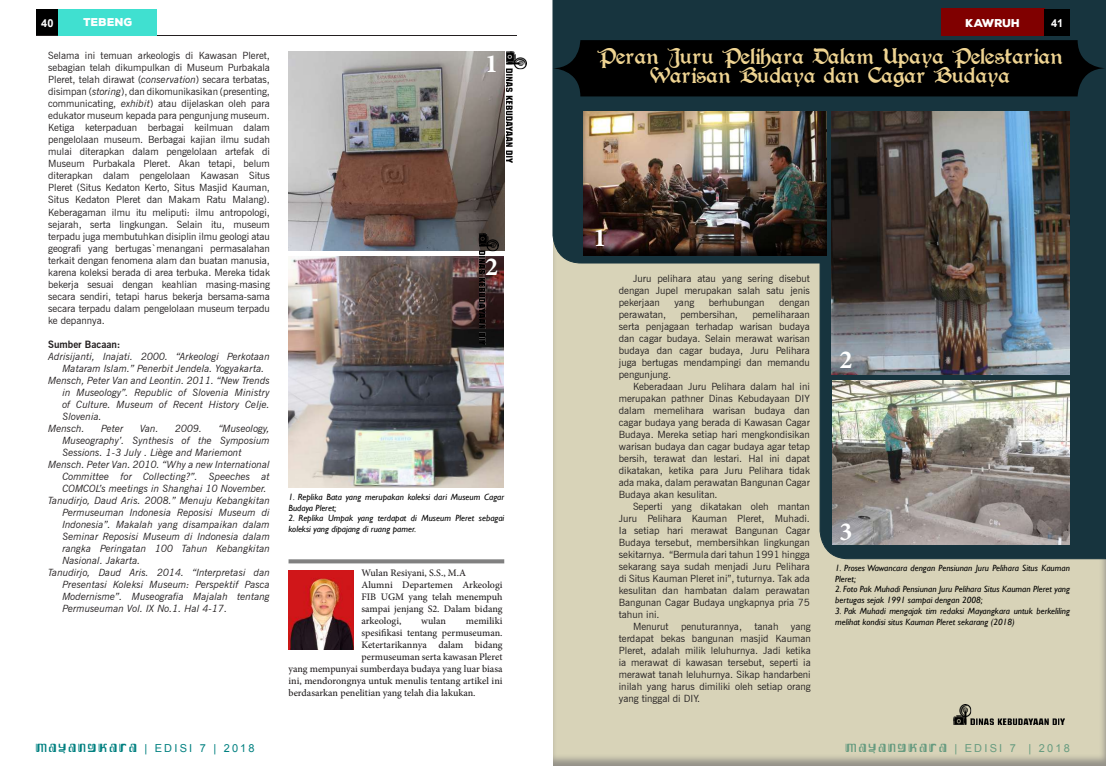
<style>
.page{position:relative;width:1106px;height:766px;background:#fff}
.page>*{position:absolute;margin:0;border:0;box-sizing:border-box;transform-origin:0 0}
.t1{font:700 26px "Minion Pro";color:#fff}
.t2{font:16px/19.2px "Perry Gothic";color:#efd492;text-align:center}
.t3{font:11px "Arial";letter-spacing:.2em;color:#008080}
.t4{font:900 11px "Nexa Rust Sans";color:#fff}
.t5{font:700 11px "Arial";color:#fff}
.t6{font:10px/12px "News Gothic BT";color:#231f20;text-align:justify}
.t7{font:italic 10px "News Gothic BT";color:#231f20}
.t8{font:500 10px/12px "Minion Pro";color:#231f20}
.t9{font:700 10px "News Gothic BT";color:#231f20}
.t10{font:italic 9px/10.8px "Gill Sans";color:#000}
.s1{font-style:italic}
.s2{font-family:"Kemasyuran Jawa"}
</style>
<div class="page">
<div style="left:36px;top:9px;width:23px;height:27px;background:#000"></div>
<hr style="left:36px;top:35px;width:481px;height:1px;background:#231f20">
<img style="left:288px;top:570px;width:65px;height:79px">
<img style="left:288px;top:52px;width:216px;height:198px">
<img style="left:288px;top:256px;width:215px;height:231px">
<div style="left:287px;top:558px;width:218px;height:6px;background:#231f20;opacity:.75"></div>
<img style="left:507px;top:52px;width:19px;height:110px">
<div style="left:553px;top:0;width:553px;height:765px;background:#d8d3b8"></div>
<div style="left:819px;top:0;width:287px;height:559px;background:#17343e"></div>
<img style="left:832px;top:380px;width:238px;height:164px">
<div style="left:552px;top:0;width:446px;height:264px;background:#17343e"></div>
<img style="left:582px;top:111px;width:245px;height:146px">
<img style="left:831px;top:112px;width:239px;height:263px">
<img style="left:953px;top:704px;width:111px;height:20px">
<div style="left:552px;top:40px;width:554px;height:56px;background:#000;border-radius:28px"></div>
<img style="left:479px;top:233px;width:19px;height:111px">
<div style="left:941px;top:9px;width:103px;height:27px;background:#800000"></div>
<div style="left:59px;top:9px;width:98px;height:26px;background:#40e0d0"></div>
<div style="left:1044px;top:9px;width:26px;height:27px;background:#000"></div>
<p class="t5" style="left:41px;top:16px;width:14px">40</p>
<p class="t4" style="left:83px;top:15px;width:51px">TEBENG</p>
<p class="t4" style="left:965px;top:15px;width:56px">KAWRUH</p>
<p class="t5" style="left:1051px;top:16px;width:14px">41</p>
<p class="t6" style="left:48px;top:50px;width:223px">Selama ini temuan arkeologis di Kawasan Pleret, sebagian telah dikumpulkan di Museum Purbakala Pleret, telah dirawat (<span class="s1">conservation</span>) secara terbatas, disimpan (<span class="s1">storing</span>), dan dikomunikasikan (presenting, communicating, <span class="s1">exhibit</span>) atau dijelaskan oleh para edukator museum kepada para pengunjung museum.<br>Ketiga keterpaduan berbagai keilmuan dalam pengelolaan museum. Berbagai kajian ilmu sudah mulai diterapkan dalam pengelolaan artefak di Museum Purbakala Pleret. Akan tetapi, belum diterapkan dalam pengelolaan Kawasan Situs Pleret (Situs Kedaton Kerto, Situs Masjid Kauman, Situs Kedaton Pleret dan Makam Ratu Malang).<br>Keberagaman ilmu itu meliputi: ilmu antropologi, sejarah, serta lingkungan. Selain itu, museum terpadu juga membutuhkan disiplin ilmu geologi atau geografi yang bertugas`menangani permasalahan terkait dengan fenomena alam dan buatan manusia, karena koleksi berada di area terbuka. Mereka tidak bekerja sesuai dengan keahlian masing-masing secara sendiri, tetapi harus bekerja bersama-sama secara terpadu dalam pengelolaan museum terpadu ke depannya.</p>
<p class="t9" style="left:48px;top:338px;width:74px">Sumber Bacaan:</p>
<p class="t7" style="left:48px;top:350px;width:223px">Adrisijanti, Inajati. 2000. “Arkeologi Perkotaan</p>
<p class="t7" style="left:62px;top:362px;width:204px">Mataram Islam.” Penerbit Jendela. Yogyakarta.</p>
<p class="t7" style="left:48px;top:374px;width:223px">Mensch, Peter Van and Leontin. 2011. “New Trends</p>
<p class="t7" style="left:62px;top:386px;width:209px">in Museology”. Republic of Slovenia Ministry</p>
<p class="t7" style="left:62px;top:398px;width:209px">of Culture. Museum of Recent History Celje.</p>
<p class="t7" style="left:62px;top:410px;width:41px">Slovenia.</p>
<p class="t7" style="left:48px;top:422px;width:38px">Mensch.</p>
<p class="t7" style="left:101px;top:422px;width:24px">Peter</p>
<p class="t7" style="left:140px;top:422px;width:21px">Van.</p>
<p class="t7" style="left:175px;top:422px;width:29px">2009.</p>
<p class="t7" style="left:218px;top:422px;width:53px">“Museology,</p>
<p class="t7" style="left:62px;top:434px;width:209px">Museography’. Synthesis of the Symposium</p>
<p class="t7" style="left:62px;top:446px;width:181px">Sessions. 1-3 July . Liège and Mariemont</p>
<p class="t7" style="left:48px;top:458px;width:223px">Mensch. Peter Van. 2010. “Why a new International</p>
<p class="t7" style="left:62px;top:470px;width:209px">Committee for Collecting?”. Speeches at</p>
<p class="t7" style="left:62px;top:482px;width:206px">COMCOL’s meetings in Shanghai 10 November.</p>
<p class="t7" style="left:48px;top:494px;width:223px">Tanudirjo, Daud Aris. 2008.” Menuju Kebangkitan</p>
<p class="t7" style="left:62px;top:506px;width:209px">Permuseuman Indonesia Reposisi Museum di</p>
<p class="t7" style="left:62px;top:518px;width:209px">Indonesia”. Makalah yang disampaikan dalam</p>
<p class="t7" style="left:62px;top:530px;width:209px">Seminar Reposisi Museum di Indonesia dalam</p>
<p class="t7" style="left:62px;top:542px;width:209px">rangka Peringatan 100 Tahun Kebangkitan</p>
<p class="t7" style="left:62px;top:554px;width:80px">Nasional. Jakarta.</p>
<p class="t7" style="left:48px;top:566px;width:223px">Tanudirjo, Daud Aris. 2014. “Interpretasi dan</p>
<p class="t7" style="left:62px;top:578px;width:209px">Presentasi Koleksi Museum: Perspektif Pasca</p>
<p class="t7" style="left:62px;top:590px;width:209px">Modernisme”. Museografia Majalah tentang</p>
<p class="t7" style="left:62px;top:602px;width:166px">Permuseuman Vol. IX No.1. Hal 4-17.</p>
<h1 class="t1" style="left:485px;top:45px;width:14px">1</h1>
<h1 class="t1" style="left:485px;top:248px;width:14px">2</h1>
<p class="t10" style="left:288px;top:491px;width:217px">1. Replika Bata yang merupakan koleksi dari Museum Cagar<br>Budaya Pleret;</p>
<p class="t10" style="left:288px;top:513px;width:217px">2. Replika Umpak yang terdapat di Museum Pleret sebagai koleksi yang dipajang di ruang pamer.</p>
<p class="t8" style="left:361px;top:567px;width:143px">Wulan Resiyani, S.S., M.A<br>Alumni Departemen Arkeologi<br>FIB UGM yang telah menempuh sampai jenjang S2. Dalam bidang arkeologi,</p>
<p class="t8" style="left:421px;top:615px;width:26px">wulan</p>
<p class="t8" style="left:466px;top:615px;width:38px">memiliki</p>
<p class="t8" style="left:361px;top:627px;width:142px">spesifikasi tentang permuseuman.</p>
<p class="t8" style="left:361px;top:639px;width:142px">Ketertarikannya dalam bidang</p>
<p class="t8" style="left:361px;top:651px;width:142px">permuseuman serta kawasan Pleret</p>
<p class="t8" style="left:288px;top:663px;width:216px">yang mempunyai sumberdaya budaya yang luar biasa</p>
<p class="t8" style="left:288px;top:675px;width:216px">ini, mendorongnya untuk menulis tentang artikel ini</p>
<p class="t8" style="left:288px;top:687px;width:189px">berdasarkan penelitian yang telah dia lakukan.</p>
<h2 class="t2" style="left:597px;top:47px;width:467px">Peran Juru Pelihara Dalam Upaya Pelestarian<br>Warisan Budaya dan Cagar Budaya</h2>
<h1 class="t1" style="left:593px;top:220px;width:14px">1</h1>
<p class="t6" style="left:619px;top:272px;width:193px;text-indent:14px">Juru pelihara atau yang sering disebut dengan Jupel merupakan salah satu jenis pekerjaan</p>
<p class="t6" style="left:674px;top:296px;width:21px">yang</p>
<p class="t6" style="left:709px;top:296px;width:57px">berhubungan</p>
<p class="t6" style="left:779px;top:296px;width:32px">dengan</p>
<p class="t6" style="left:619px;top:308px;width:193px;text-indent:133px">pemeliharaan serta penjagaan terhadap warisan budaya dan cagar budaya. Selain merawat warisan budaya dan cagar budaya, Juru Pelihara juga bertugas mendampingi dan memandu pengunjung.</p>
<p class="t6" style="left:619px;top:380px;width:193px;text-indent:14px">Keberadaan Juru Pelihara dalam hal ini merupakan pathner Dinas Kebudayaan DIY dalam memelihara warisan budaya dan cagar budaya yang berada di Kawasan Cagar Budaya. Mereka setiap hari mengkondisikan warisan budaya dan cagar budaya agar tetap bersih, terawat dan lestari. Hal ini dapat dikatakan, ketika para Juru Pelihara tidak ada maka, dalam perawatan Bangunan Cagar Budaya akan kesulitan.</p>
<p class="t6" style="left:619px;top:500px;width:193px;text-indent:14px">Seperti yang dikatakan oleh mantan Juru Pelihara Kauman Pleret, Muhadi.<br>Ia setiap hari merawat Bangunan Cagar Budaya tersebut, membersihkan lingkungan sekitarnya. “Bermula dari tahun 1991 hingga sekarang saya sudah menjadi Juru Pelihara di Situs Kauman Pleret ini”, tuturnya. Tak ada kesulitan dan hambatan dalam perawatan Bangunan Cagar Budaya ungkapnya pria 75 tahun ini.</p>
<p class="t6" style="left:619px;top:620px;width:193px;text-indent:14px">Menurut penuturannya, tanah yang terdapat bekas bangunan masjid Kauman Pleret, adalah milik leluhurnya. Jadi ketika ia merawat di kawasan tersebut, seperti ia merawat tanah leluhurnya. Sikap handarbeni inilah yang harus dimiliki oleh setiap orang yang tinggal di DIY.</p>
<p class="t6" style="left:619px;top:308px;width:49px">perawatan,</p>
<p class="t6" style="left:680px;top:308px;width:59px">pembersihan,</p>
<h1 class="t1" style="left:839px;top:341px;width:14px">2</h1>
<h1 class="t1" style="left:839px;top:513px;width:14px">3</h1>
<p class="t10" style="left:835px;top:562px;width:236px">1. Proses Wawancara dengan Pensiunan Juru Pelihara Situs Kauman<br>Pleret;</p>
<p class="t10" style="left:835px;top:584px;width:236px">2. Foto Pak Muhadi Pensiunan Juru Pelihara Situs Kauman Pleret yang bertugas sejak 1991 sampai dengan 2008;</p>
<p class="t10" style="left:835px;top:605px;width:236px">3. Pak Muhadi mengajak tim redaksi Mayangkara untuk berkeliling melihat kondisi situs Kauman Pleret sekarang (2018)</p>
<p class="t3" style="left:36px;top:740px;width:220px"><span class="s2">MAYANGKARA</span> | EDISI 7 | 2018</p>
<p class="t3" style="left:846px;top:740px;width:225px"><span class="s2">MAYANGKARA</span> | EDISI 7 | 2018</p>
</div>
